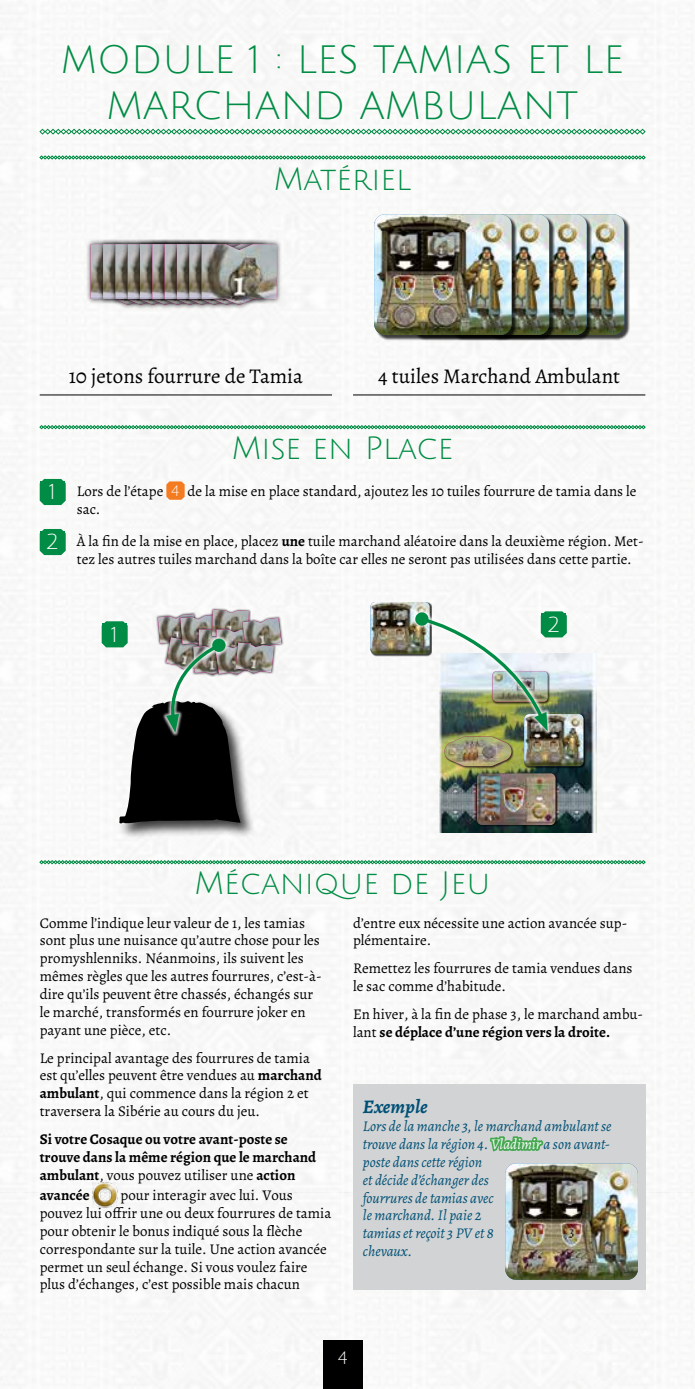
<style>
.page{position:relative;width:695px;height:1389px;background:#fff}
.page>*{position:absolute;margin:0;border:0;box-sizing:border-box;transform-origin:0 0}
.t1{font:38.5px/46.2px "Julius Sans One";color:#008c44;text-align:center}
.t2{font:31.5px "Julius Sans One";color:#008c44}
.t3{font:21px "Alegreya";color:#000}
.t4{font:21px "Julius Sans One";color:#fff}
.t5{font:italic 700 19.25px "Alegreya";color:#005076}
.t6{font:17.5px "Julius Sans One";color:#fff}
.t7{font:14.88px/17.8px "Alegreya";color:#000}
.t8{font:italic 14.88px/17.8px "Alegreya";color:#005076}
.t9{font:700 14.88px/17.8px "Alegreya";color:#000}
.s1{font-family:"Julius Sans One";font-size:14.7px;color:#fff}
.s2{font-weight:700}
.s3{font-weight:400}
.s4{color:#45a750}
</style>
<div class="page">
<img style="left:0;top:0;width:694px;height:1389px">
<div style="left:322px;top:1340px;width:40px;height:49px;background:#000"></div>
<svg style="left:39px;top:129px;width:606px;height:6px"></svg>
<hr style="left:353px;top:395px;width:292px;height:1px;background:#000">
<hr style="left:40px;top:395px;width:292px;height:1px;background:#000">
<svg style="left:39px;top:156px;width:606px;height:3px;background:#47ab77"></svg>
<svg style="left:39px;top:425px;width:606px;height:4px;background:#61b68a"></svg>
<svg style="left:39px;top:860px;width:606px;height:4px;background:#62b68b"></svg>
<svg style="left:166px;top:481px;width:19px;height:19px"></svg>
<img style="left:92px;top:1182px;width:26px;height:25px">
<div style="left:353px;top:1084px;width:292px;height:206px;background:#d1d3d4"></div>
<img style="left:440px;top:654px;width:156px;height:178px">
<div style="left:443px;top:736px;width:70px;height:32px;background:#000;opacity:.75"></div>
<img style="left:444px;top:737px;width:67px;height:29px">
<div style="left:476px;top:772px;width:81px;height:55px;background:#000;opacity:.75"></div>
<img style="left:477px;top:773px;width:78px;height:52px">
<div style="left:488px;top:215px;width:141px;height:126px;background:#000;opacity:.75"></div>
<img style="left:586px;top:214px;width:38px;height:121px">
<div style="left:450px;top:215px;width:142px;height:126px;background:#000;opacity:.75"></div>
<img style="left:549px;top:214px;width:37px;height:121px">
<div style="left:412px;top:215px;width:142px;height:126px;background:#000;opacity:.75"></div>
<img style="left:511px;top:214px;width:38px;height:121px">
<div style="left:375px;top:215px;width:142px;height:126px;background:#000;opacity:.75"></div>
<img style="left:374px;top:214px;width:137px;height:121px">
<div style="left:85px;top:239px;width:87px;height:71px;background:#000;opacity:.75"></div>
<div style="left:97px;top:239px;width:87px;height:71px;background:#000;opacity:.75"></div>
<div style="left:134px;top:239px;width:87px;height:71px;background:#000;opacity:.75"></div>
<div style="left:209px;top:607px;width:42px;height:35px;background:#000;opacity:.75"></div>
<div style="left:171px;top:239px;width:87px;height:71px;background:#000;opacity:.75"></div>
<div style="left:240px;top:616px;width:44px;height:35px;background:#000;opacity:.75"></div>
<div style="left:196px;top:239px;width:86px;height:71px;background:#000;opacity:.75"></div>
<svg style="left:91px;top:244px;width:110px;height:61px;background:#8b8582"></svg>
<img style="left:201px;top:244px;width:76px;height:61px">
<div style="left:524px;top:714px;width:61px;height:55px;background:#000;opacity:.75"></div>
<img style="left:524px;top:714px;width:59px;height:52px">
<div style="left:370px;top:602px;width:62px;height:54px;background:#000;opacity:.75"></div>
<img style="left:370px;top:602px;width:59px;height:52px">
<img style="left:505px;top:1163px;width:132px;height:117px">
<div style="left:118px;top:699px;width:137px;height:140px;background:#000;opacity:.75"></div>
<div style="left:411px;top:609px;width:141px;height:126px;background:#fff;opacity:.75"></div>
<svg style="left:415px;top:612px;width:13px;height:14px"></svg>
<img style="left:418px;top:611px;width:148px;height:120px">
<div style="left:541px;top:613px;width:25px;height:19px;background:#008c44"></div>
<svg style="left:40px;top:479px;width:26px;height:26px"></svg>
<div style="left:40px;top:481px;width:25px;height:18px;background:#008c44"></div>
<svg style="left:102px;top:610px;width:179px;height:213px"></svg>
<div style="left:102px;top:623px;width:25px;height:19px;background:#008c44"></div>
<svg style="left:40px;top:529px;width:26px;height:26px"></svg>
<div style="left:40px;top:531px;width:25px;height:18px;background:#008c44"></div>
<h1 class="t1" style="left:61px;top:38px;width:564px">MODULE 1 : LES TAMIAS ET LE<br>MARCHAND AMBULANT</h1>
<h2 class="t2" style="left:274px;top:162px;width:139px">Matériel</h2>
<h3 class="t3" style="left:69px;top:363px;width:236px">10 jetons fourrure de Tamia</h3>
<h3 class="t3" style="left:378px;top:363px;width:243px">4 tuiles Marchand Ambulant</h3>
<h3 class="t4" style="left:49px;top:481px;width:8px">1</h3>
<h3 class="t4" style="left:46px;top:531px;width:15px">2</h3>
<h2 class="t2" style="left:232px;top:432px;width:223px">Mise en Place</h2>
<p class="t7" style="left:77px;top:482px;width:561px">Lors de l’étape <span class="s1">4</span> de la mise en place standard, ajoutez les 10 tuiles fourrure de tamia dans le sac.</p>
<p class="t7" style="left:77px;top:532px;width:568px">À la fin de la mise en place, placez <span class="s2">une</span> tuile marchand aléatoire dans la deuxième région. Met&shy;tez les autres tuiles marchand dans la boîte car elles ne seront pas utilisées dans cette partie.</p>
<h3 class="t4" style="left:111px;top:623px;width:8px">1</h3>
<h3 class="t4" style="left:547px;top:613px;width:15px">2</h3>
<h2 class="t2" style="left:195px;top:867px;width:297px">Mécanique de Jeu</h2>
<p class="t7" style="left:40px;top:914px;width:283px">Comme l’indique leur valeur de 1, les tamias sont plus une nuisance qu’autre chose pour les promyshlenniks. Néanmoins, ils suivent les mêmes règles que les autres fourrures, c’est-à&shy;dire qu’ils peuvent être chassés, échangés sur le marché, transformés en fourrure joker en payant une pièce, etc.</p>
<p class="t7" style="left:40px;top:1049px;width:283px">Le principal avantage des fourrures de tamia est qu’elles peuvent être vendues au <span class="s2">marchand ambulant</span>, qui commence dans la région 2 et traversera la Sibérie au cours du jeu.</p>
<p class="t9" style="left:40px;top:1130px;width:278px">Si votre Cosaque ou votre avant-poste se trouve dans la même région que le marchand ambulant<span class="s3">, vous pouvez utiliser une</span> action</p>
<p class="t9" style="left:40px;top:1186px;width:51px">avancée</p>
<p class="t7" style="left:40px;top:1186px;width:293px;text-indent:81px">pour interagir avec lui. Vous pouvez lui offrir une ou deux fourrures de tamia pour obtenir le bonus indiqué sous la flèche correspondante sur la tuile. Une action avancée permet un seul échange. Si vous voulez faire plus d’échanges, c’est possible mais chacun</p>
<p class="t7" style="left:353px;top:914px;width:276px">d’entre eux nécessite une action avancée sup&shy;plémentaire.</p>
<p class="t7" style="left:353px;top:959px;width:281px">Remettez les fourrures de tamia vendues dans le sac comme d’habitude.</p>
<p class="t7" style="left:353px;top:1005px;width:292px">En hiver, à la fin de phase 3, le marchand ambu&shy;lant <span class="s2">se déplace d’une région vers la droite.</span></p>
<p class="t5" style="left:363px;top:1093px;width:66px">Exemple</p>
<p class="t8" style="left:363px;top:1117px;width:250px">Lors de la manche 3, le marchand ambulant se trouve dans la région 4. <span class="s4">Vladimir</span> a son avant&shy;poste dans cette région<br>et décide d’échanger des<br>fourrures de tamias avec<br>le marchand. Il paie 2<br>tamias et reçoit 3 PV et 8<br>chevaux.</p>
<p class="t6" style="left:337px;top:1349px;width:11px">4</p>
</div>
